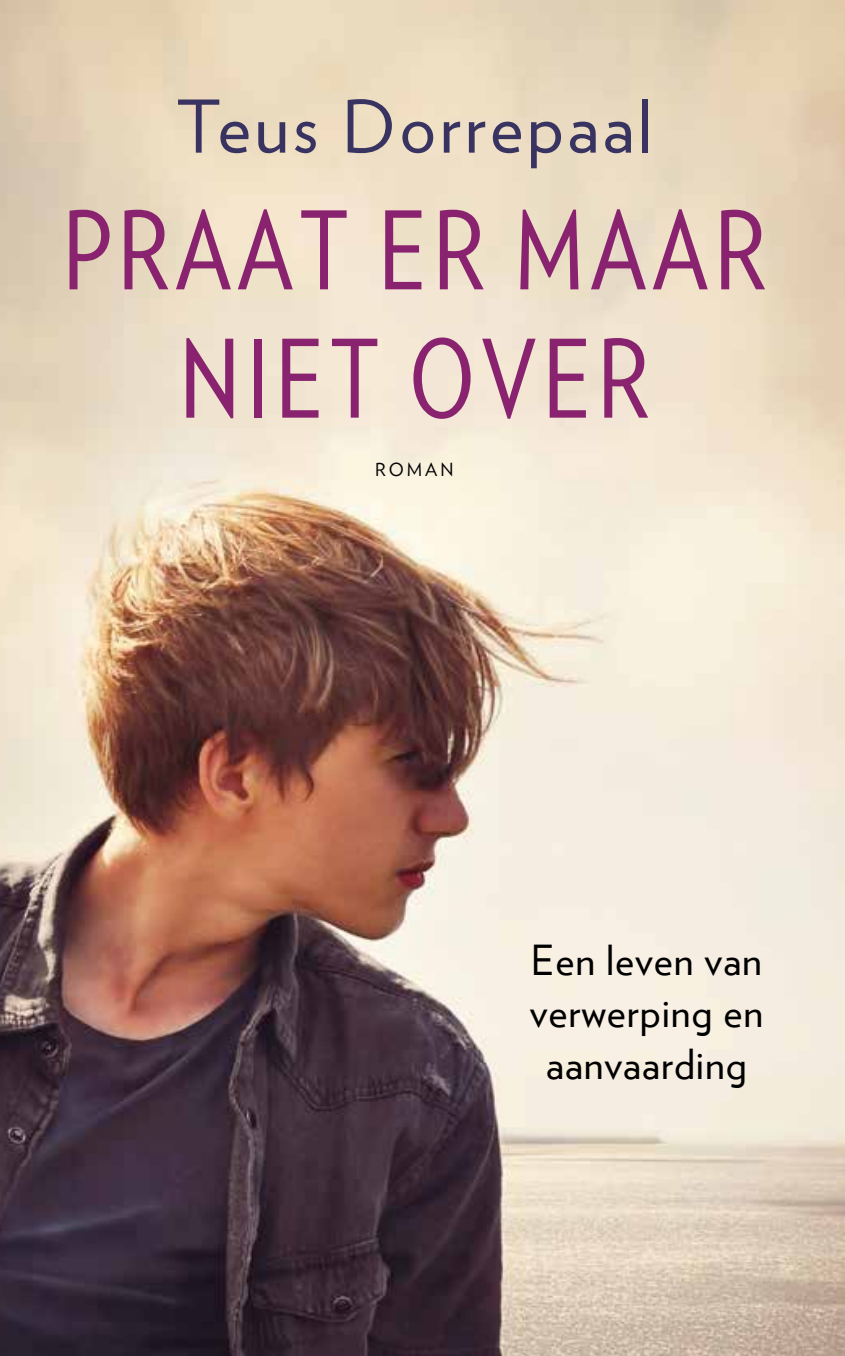
<style>
.page{position:relative;width:845px;height:1356px;background:#fff}
.page>*{position:absolute;margin:0;border:0;box-sizing:border-box;transform-origin:0 0}
.t1{font:107.77px/128.2px "Verlag Condensed";letter-spacing:.055em;color:#89236f;text-align:center}
.t2{font:72.45px "Verlag";letter-spacing:.05em;color:#383361}
.t3{font:41.4px/51.8px "Verlag";letter-spacing:.02em;color:#000;text-align:center}
.t4{font:18px "Verlag";letter-spacing:.165em;color:#000}
</style>
<div class="page">
<img style="left:0;top:0;width:844px;height:1355px">
<h2 class="t2" style="left:176px;top:72px;width:477px">Teus Dorrepaal</h2>
<h1 class="t1" style="left:62px;top:182px;width:705px">PRAAT ER MAAR<br>NIET OVER</h1>
<p class="t4" style="left:375px;top:456px;width:80px">ROMAN</p>
<p class="t3" style="left:529px;top:931px;width:235px">Een leven van verwerping en aanvaarding</p>
</div>
